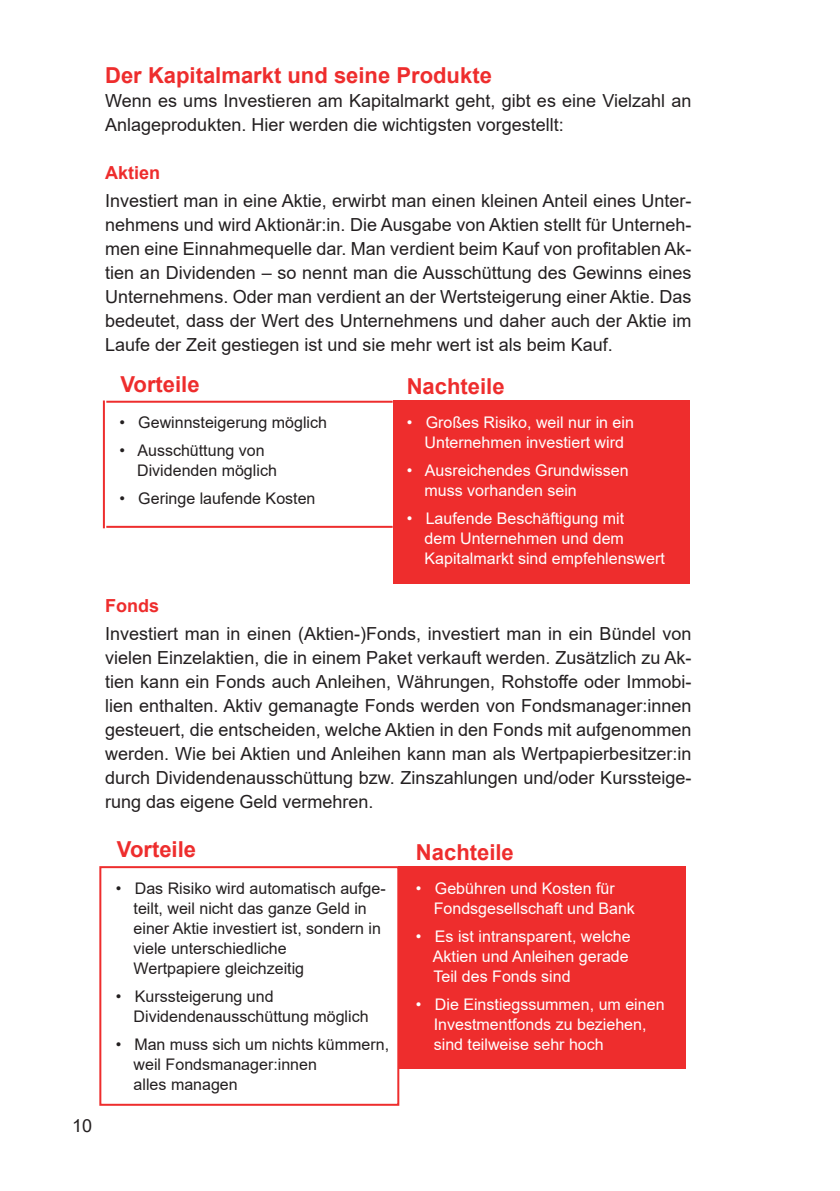
<style>
.page{position:relative;width:840px;height:1191px;background:#fff}
.page>*{position:absolute;margin:0;border:0;box-sizing:border-box;transform-origin:0 0}
.t1{font:700 22px "Arial";color:#ee2d2d}
.t2{font:18px/24px "Arial";color:#231f20;text-align:justify}
.t3{font:700 18px "Arial";color:#ee2d2d}
.t4{font:16px "Arial";color:#fff}
.t5{font:16px "Arial";color:#231f20}
</style>
<div class="page">
<hr style="left:106px;top:526px;width:286px;height:2px;background:#ee2d2d">
<hr style="left:103px;top:400px;width:2px;height:128px;background:#ee2d2d">
<hr style="left:106px;top:401px;width:286px;height:2px;background:#ee2d2d">
<div style="left:392px;top:400px;width:297px;height:184px;background:#ee2d2d"></div>
<div style="left:398px;top:866px;width:287px;height:202px;background:#ee2d2d"></div>
<div style="left:99px;top:866px;width:300px;height:239px;border:2px solid #ee2d2d"></div>
<p class="t2" style="left:72px;top:1113px;width:22px">10</p>
<p class="t1" style="left:105px;top:60px;width:388px">Der Kapitalmarkt und seine Produkte</p>
<p class="t2" style="left:105px;top:89px;width:587px">Wenn es ums Investieren am Kapitalmarkt geht, gibt es eine Vielzahl an<br>Anlageprodukten. Hier werden die wichtigsten vorgestellt:</p>
<p class="t3" style="left:105px;top:160px;width:57px">Aktien</p>
<p class="t2" style="left:105px;top:189px;width:587px">Investiert man in eine Aktie, erwirbt man einen kleinen Anteil eines Unter&shy;nehmens und wird Aktionär:in. Die Ausgabe von Aktien stellt für Unterneh&shy;men eine Einnahmequelle dar. Man verdient beim Kauf von profitablen Ak&shy;tien an Dividenden – so nennt man die Ausschüttung des Gewinns eines Unternehmens. Oder man verdient an der Wertsteigerung einer Aktie. Das bedeutet, dass der Wert des Unternehmens und daher auch der Aktie im Laufe der Zeit gestiegen ist und sie mehr wert ist als beim Kauf.</p>
<p class="t1" style="left:120px;top:368px;width:81px">Vorteile</p>
<p class="t1" style="left:406px;top:371px;width:99px">Nachteile</p>
<p class="t4" style="left:406px;top:411px;width:228px">• Großes Risiko, weil nur in ein</p>
<p class="t4" style="left:424px;top:431px;width:201px">Unternehmen investiert wird</p>
<p class="t4" style="left:406px;top:459px;width:223px">• Ausreichendes Grundwissen</p>
<p class="t4" style="left:424px;top:479px;width:154px">muss vorhanden sein</p>
<p class="t4" style="left:406px;top:507px;width:219px">• Laufende Beschäftigung mit</p>
<p class="t4" style="left:424px;top:527px;width:201px">dem Unternehmen und dem</p>
<p class="t4" style="left:424px;top:547px;width:242px">Kapitalmarkt sind empfehlenswert</p>
<p class="t3" style="left:105px;top:592px;width:55px">Fonds</p>
<p class="t2" style="left:105px;top:621px;width:587px">Investiert man in einen (Aktien-)Fonds, investiert man in ein Bündel von vielen Einzelaktien, die in einem Paket verkauft werden. Zusätzlich zu Ak&shy;tien kann ein Fonds auch Anleihen, Währungen, Rohstoffe oder Immobi&shy;lien enthalten. Aktiv gemanagte Fonds werden von Fondsmanager:innen gesteuert, die entscheiden, welche Aktien in den Fonds mit aufgenommen werden. Wie bei Aktien und Anleihen kann man als Wertpapierbesitzer:in durch Dividendenausschüttung bzw. Zinszahlungen und/oder Kurssteige&shy;rung das eigene Geld vermehren.</p>
<p class="t5" style="left:119px;top:411px;width:209px">• Gewinnsteigerung möglich</p>
<p class="t5" style="left:119px;top:439px;width:147px">• Ausschüttung von</p>
<p class="t5" style="left:137px;top:459px;width:141px">Dividenden möglich</p>
<p class="t5" style="left:119px;top:487px;width:197px">• Geringe laufende Kosten</p>
<p class="t1" style="left:117px;top:834px;width:81px">Vorteile</p>
<p class="t1" style="left:416px;top:836px;width:99px">Nachteile</p>
<p class="t4" style="left:416px;top:877px;width:200px">• Gebühren und Kosten für</p>
<p class="t4" style="left:433px;top:897px;width:202px">Fondsgesellschaft und Bank</p>
<p class="t4" style="left:416px;top:925px;width:216px">• Es ist intransparent, welche</p>
<p class="t4" style="left:432px;top:945px;width:197px">Aktien und Anleihen gerade</p>
<p class="t4" style="left:433px;top:965px;width:138px">Teil des Fonds sind</p>
<p class="t4" style="left:416px;top:993px;width:250px">• Die Einstiegssummen, um einen</p>
<p class="t4" style="left:433px;top:1013px;width:214px">Investmentfonds zu beziehen,</p>
<p class="t4" style="left:433px;top:1033px;width:171px">sind teilweise sehr hoch</p>
<p class="t5" style="left:116px;top:877px;width:271px">• Das Risiko wird automatisch aufge-</p>
<p class="t5" style="left:133px;top:897px;width:234px">teilt, weil nicht das ganze Geld in</p>
<p class="t5" style="left:133px;top:917px;width:249px">einer Aktie investiert ist, sondern in</p>
<p class="t5" style="left:133px;top:937px;width:154px">viele unterschiedliche</p>
<p class="t5" style="left:133px;top:957px;width:172px">Wertpapiere gleichzeitig</p>
<p class="t5" style="left:116px;top:985px;width:159px">• Kurssteigerung und</p>
<p class="t5" style="left:133px;top:1005px;width:236px">Dividendenausschüttung möglich</p>
<p class="t5" style="left:116px;top:1033px;width:275px">• Man muss sich um nichts kümmern,</p>
<p class="t5" style="left:133px;top:1053px;width:185px">weil Fondsmanager:innen</p>
<p class="t5" style="left:133px;top:1073px;width:106px">alles managen</p>
</div>
